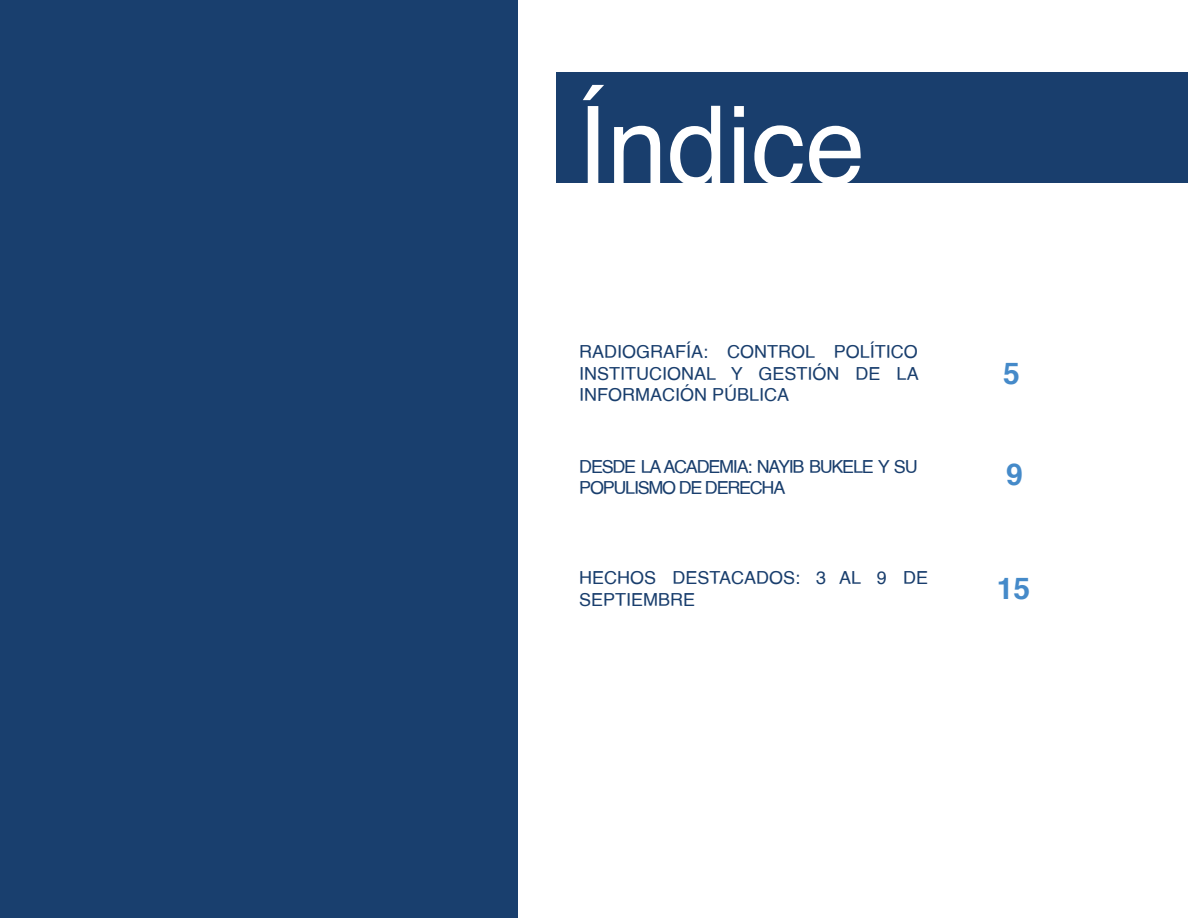
<style>
.page{position:relative;width:1188px;height:918px;background:#fff}
.page>*{position:absolute;margin:0;border:0;box-sizing:border-box;transform-origin:0 0}
.t1{font:108px "Helvetica";color:#fff}
.t2{font:700 30px "Helvetica";color:#458ac9}
.t3{font:18px/21.6px "Helvetica";color:#193e6d;text-align:justify}
.t4{font:18px/21.6px "Helvetica";letter-spacing:-.07em;color:#193e6d}
</style>
<div class="page">
<div style="left:557px;top:73px;width:631px;height:110px;background:#193e6d"></div>
<div style="left:0;top:0;width:518px;height:918px;background:#193f6e"></div>
<h1 class="t1" style="left:577px;top:103px;width:290px">Índice</h1>
<p class="t3" style="left:579px;top:342px;width:341px">RADIOGRAFÍA: CONTROL POLÍTICO INSTITUCIONAL Y GESTIÓN DE LA INFORMACIÓN PÚBLICA</p>
<p class="t4" style="left:579px;top:457px;width:340px">DESDE LA ACADEMIA: NAYIB BUKELE Y SU<br>POPULISMO DE DERECHA</p>
<p class="t3" style="left:579px;top:568px;width:350px">HECHOS DESTACADOS: 3 AL 9 DE<br>SEPTIEMBRE</p>
<h2 class="t2" style="left:1003px;top:361px;width:18px">5</h2>
<h2 class="t2" style="left:1006px;top:462px;width:18px">9</h2>
<h2 class="t2" style="left:997px;top:577px;width:35px">15</h2>
</div>
